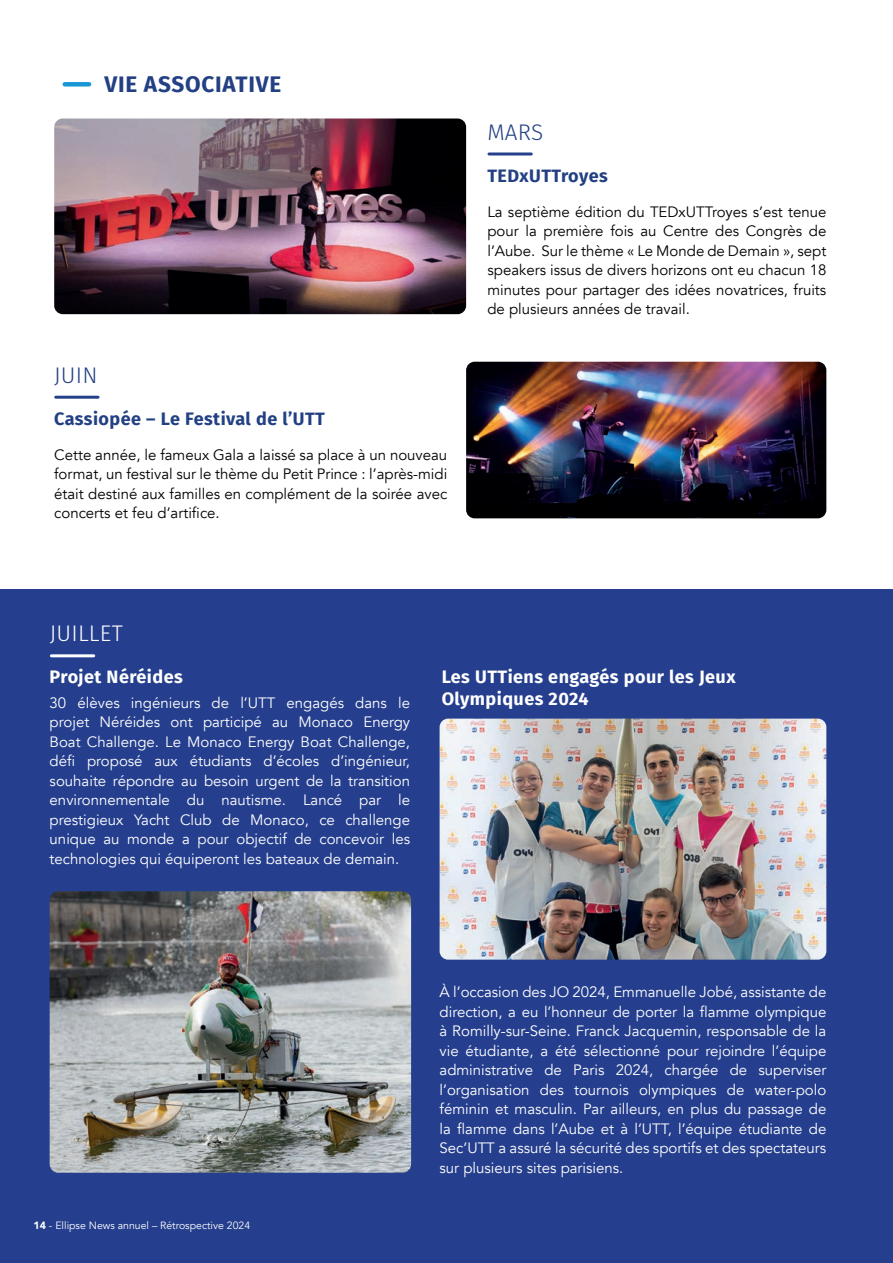
<style>
.page{position:relative;width:893px;height:1263px;background:#fff}
.page>*{position:absolute;margin:0;border:0;box-sizing:border-box;transform-origin:0 0}
.t1{font:700 22.5px "Fira Sans";letter-spacing:.035em;color:#224083}
.t2{font:300 22.5px "Fira Sans";letter-spacing:.01em;color:#224083}
.t3{font:300 22.5px "Fira Sans";letter-spacing:.01em;color:#fff}
.t4{font:700 18px/21.6px "Fira Sans";letter-spacing:.025em;color:#fff}
.t5{font:700 18px "Fira Sans";letter-spacing:.025em;color:#224083}
.t6{font:15px/19.5px "Avenir";color:#fff;text-align:justify}
.t7{font:15px/19.5px "Avenir";color:#000;text-align:justify}
.t8{font:10.5px "Avenir";color:#fff}
.s1{font-weight:900}
</style>
<div class="page">
<div style="left:65px;top:82px;width:24px;height:5px;background:#1997d5"></div>
<hr style="left:489px;top:152px;width:42px;height:3px;background:#24418a">
<hr style="left:56px;top:396px;width:42px;height:3px;background:#24418a">
<img style="left:54px;top:118px;width:412px;height:196px">
<img style="left:466px;top:362px;width:360px;height:156px">
<div style="left:0;top:590px;width:893px;height:673px;background:#253f8e"></div>
<img style="left:50px;top:891px;width:361px;height:282px">
<img style="left:440px;top:719px;width:386px;height:241px">
<hr style="left:51px;top:654px;width:43px;height:3px;background:#fff">
<h1 class="t1" style="left:104px;top:66px;width:178px">VIE ASSOCIATIVE</h1>
<h1 class="t2" style="left:54px;top:359px;width:45px">JUIN</h1>
<p class="t5" style="left:54px;top:403px;width:272px">Cassiopée – Le Festival de l’UTT</p>
<p class="t7" style="left:54px;top:445px;width:395px">Cette année, le fameux Gala a laissé sa place à un nouveau format, un festival sur le thème du Petit Prince : l’après-midi était destiné aux familles en complément de la soirée avec concerts et feu d’artifice.</p>
<h1 class="t2" style="left:487px;top:116px;width:57px">MARS</h1>
<p class="t5" style="left:487px;top:160px;width:122px">TEDxUTTroyes</p>
<p class="t7" style="left:487px;top:202px;width:340px">La septième édition du TEDxUTTroyes s’est tenue pour la première fois au Centre des Congrès de l’Aube. Sur le thème « Le Monde de Demain », sept speakers issus de divers horizons ont eu chacun 18 minutes pour partager des idées novatrices, fruits de plusieurs années de travail.</p>
<h1 class="t3" style="left:50px;top:618px;width:75px">JUILLET</h1>
<p class="t4" style="left:50px;top:665px;width:135px">Projet Néréides</p>
<p class="t4" style="left:442px;top:665px;width:295px">Les UTTiens engagés pour les Jeux<br>Olympiques 2024</p>
<p class="t6" style="left:50px;top:693px;width:362px">30 élèves ingénieurs de l’UTT engagés dans le projet Néréides ont participé au Monaco Energy Boat Challenge. Le Monaco Energy Boat Challenge, défi proposé aux étudiants d’écoles d’ingénieur, souhaite répondre au besoin urgent de la transition environnementale du nautisme. Lancé par le prestigieux Yacht Club de Monaco, ce challenge unique au monde a pour objectif de concevoir les technologies qui équiperont les bateaux de demain.</p>
<p class="t8" style="left:33px;top:1219px;width:218px"><span class="s1">14</span> - Ellipse News annuel – Rétrospective 2024</p>
<p class="t6" style="left:440px;top:982px;width:388px">À l’occasion des JO 2024, Emmanuelle Jobé, assistante de direction, a eu l’honneur de porter la flamme olympique à Romilly-sur-Seine. Franck Jacquemin, responsable de la vie étudiante, a été sélectionné pour rejoindre l’équipe administrative de Paris 2024, chargée de superviser l’organisation des tournois olympiques de water-polo féminin et masculin. Par ailleurs, en plus du passage de la flamme dans l’Aube et à l’UTT, l’équipe étudiante de Sec’UTT a assuré la sécurité des sportifs et des spectateurs sur plusieurs sites parisiens.</p>
</div>
